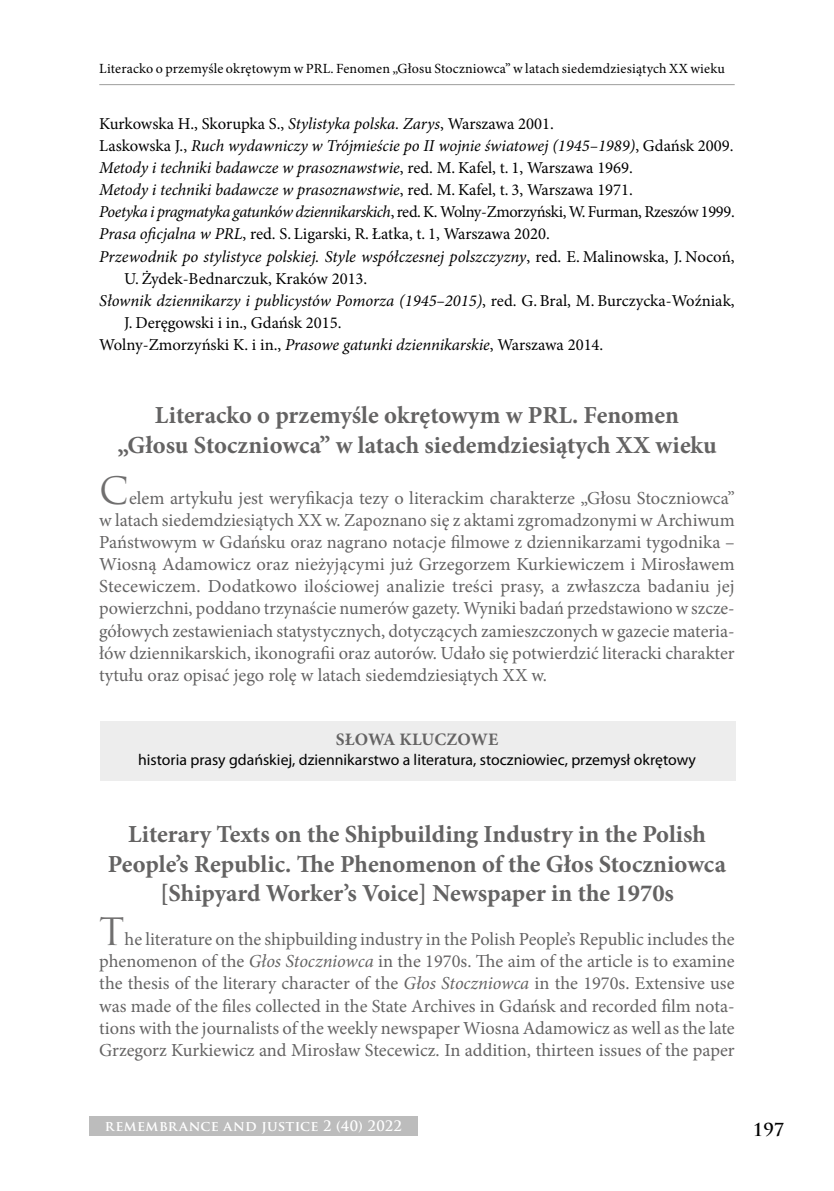
<style>
.page{position:relative;width:834px;height:1191px;background:#fff}
.page>*{position:absolute;margin:0;border:0;box-sizing:border-box;transform-origin:0 0}
.t1{font:700 24.5px/29.4px "Minion Pro";color:#646363;text-align:center}
.t2{font:18.38px/22.1px "Minion Pro";color:#646363;text-align:justify}
.t3{font:700 17.5px "Minion Pro";letter-spacing:.01em;color:#646363}
.t4{font:700 17.5px "Trajan Pro";color:#000}
.t5{font:italic 16.62px "Minion Pro";letter-spacing:-.005em;color:#000}
.t6{font:16.62px "Minion Pro";letter-spacing:-.005em;color:#000}
.t7{font:15.75px "Myriad Pro";color:#000}
.t8{font:14px "Minion Pro";letter-spacing:.015em;color:#000}
.t9{font:700 14px "Trajan Pro";letter-spacing:.025em;color:#fff}
.s1{font-style:italic}
.s2{font-style:normal}
.s3{font-family:"Trajan Pro";font-size:36.75px;color:#706f6f}
</style>
<div class="page">
<hr style="left:99px;top:84px;width:635px;height:1px;background:#9d9d9c">
<div style="left:89px;top:1116px;width:328px;height:20px;background:#bcbcbc"></div>
<div style="left:100px;top:720px;width:635px;height:60px;background:#ededed"></div>
<p class="t8" style="left:99px;top:59px;width:627px">Literacko o przemyśle okrętowym w PRL. Fenomen „Głosu Stoczniowca” w latach siedemdziesiątych XX wieku</p>
<p class="t6" style="left:99px;top:113px;width:456px">Kurkowska H., Skorupka S., <span class="s1">Stylistyka polska. Zarys</span>, Warszawa 2001.</p>
<p class="t5" style="left:99px;top:135px;width:635px"><span class="s2">Laskowska J.,</span> Ruch wydawniczy w Trójmieście po II wojnie światowej (1945–1989)<span class="s2">, Gdańsk 2009.</span></p>
<p class="t5" style="left:99px;top:157px;width:535px">Metody i techniki badawcze w prasoznawstwie<span class="s2">, red. M. Kafel, t. 1, Warszawa 1969.</span></p>
<p class="t5" style="left:99px;top:179px;width:535px">Metody i techniki badawcze w prasoznawstwie<span class="s2">, red. M. Kafel, t. 3, Warszawa 1971.</span></p>
<p class="t6" style="left:99px;top:201px;width:637px"><span class="s1">Poetyka i pragmatyka gatunków dziennikarskich</span>, red. K. Wolny-Zmorzyński, W.Furman, Rzeszów 1999.</p>
<p class="t6" style="left:99px;top:223px;width:452px"><span class="s1">Prasa oficjalna w PRL</span>, red. S. Ligarski, R. Łatka, t. 1, Warszawa 2020.</p>
<p class="t5" style="left:99px;top:245px;width:636px">Przewodnik po stylistyce polskiej. Style współczesnej polszczyzny<span class="s2">, red. E. Malinowska, J. Nocoń,</span></p>
<p class="t6" style="left:124px;top:267px;width:245px">U. Żydek-Bednarczuk, Kraków 2013.</p>
<p class="t5" style="left:99px;top:289px;width:636px">Słownik dziennikarzy i publicystów Pomorza (1945–2015)<span class="s2">, red. G. Bral, M. Burczycka-Woźniak,</span></p>
<p class="t6" style="left:124px;top:311px;width:219px">J. Deręgowski i in., Gdańsk 2015.</p>
<p class="t6" style="left:99px;top:333px;width:505px">Wolny-Zmorzyński K. i in., <span class="s1">Prasowe gatunki dziennikarskie</span>, Warszawa 2014.</p>
<h1 class="t1" style="left:117px;top:400px;width:600px">Literacko o przemyśle okrętowym w PRL. Fenomen „Głosu Stoczniowca” w latach siedemdziesiątych XX wieku</h1>
<p class="t2" style="left:99px;top:487px;width:637px"><span class="s3">C</span>elem artykułu jest weryfikacja tezy o literackim charakterze „Głosu Stoczniowca” w latach siedemdziesiątych XX w. Zapoznano się z aktami zgromadzonymi w Archiwum Państwowym w Gdańsku oraz nagrano notacje filmowe z dziennikarzami tygodnika – Wiosną Adamowicz oraz nieżyjącymi już Grzegorzem Kurkiewiczem i Mirosławem Stecewiczem. Dodatkowo ilościowej analizie treści prasy, a zwłaszcza badaniu jej powierzchni, poddano trzynaście numerów gazety. Wyniki badań przedstawiono w szcze&shy;gółowych zestawieniach statystycznych, dotyczących zamieszczonych w gazecie materia&shy;łów dziennikarskich, ikonografii oraz autorów. Udało się potwierdzić literacki charakter tytułu oraz opisać jego rolę w latach siedemdziesiątych XX w.</p>
<p class="t3" style="left:336px;top:727px;width:164px">SŁOWA KLUCZOWE</p>
<p class="t7" style="left:138px;top:750px;width:559px">historia prasy gdańskiej, dziennikarstwo a literatura, stoczniowiec, przemysł okrętowy</p>
<h1 class="t1" style="left:108px;top:819px;width:619px">Literary Texts on the Shipbuilding Industry in the Polish<br>People’s Republic. The Phenomenon of the Głos Stoczniowca [Shipyard Worker’s Voice] Newspaper in the 1970s</h1>
<p class="t2" style="left:99px;top:928px;width:637px"><span class="s3">T</span>he literature on the shipbuilding industry in the Polish People’s Republic includes the phenomenon of the <span class="s1">Głos Stoczniowca</span> in the 1970s. The aim of the article is to examine the thesis of the literary character of the <span class="s1">Głos Stoczniowca</span> in the 1970s. Extensive use was made of the files collected in the State Archives in Gdańsk and recorded film nota&shy;tions with the journalists of the weekly newspaper Wiosna Adamowicz as well as the late Grzegorz Kurkiewicz and Mirosław Stecewicz. In addition, thirteen issues of the paper</p>
<p class="t9" style="left:105px;top:1117px;width:298px">REMEMBRANCE AND JUSTICE 2 (40) 2022</p>
<p class="t4" style="left:752px;top:1118px;width:33px">197</p>
</div>
